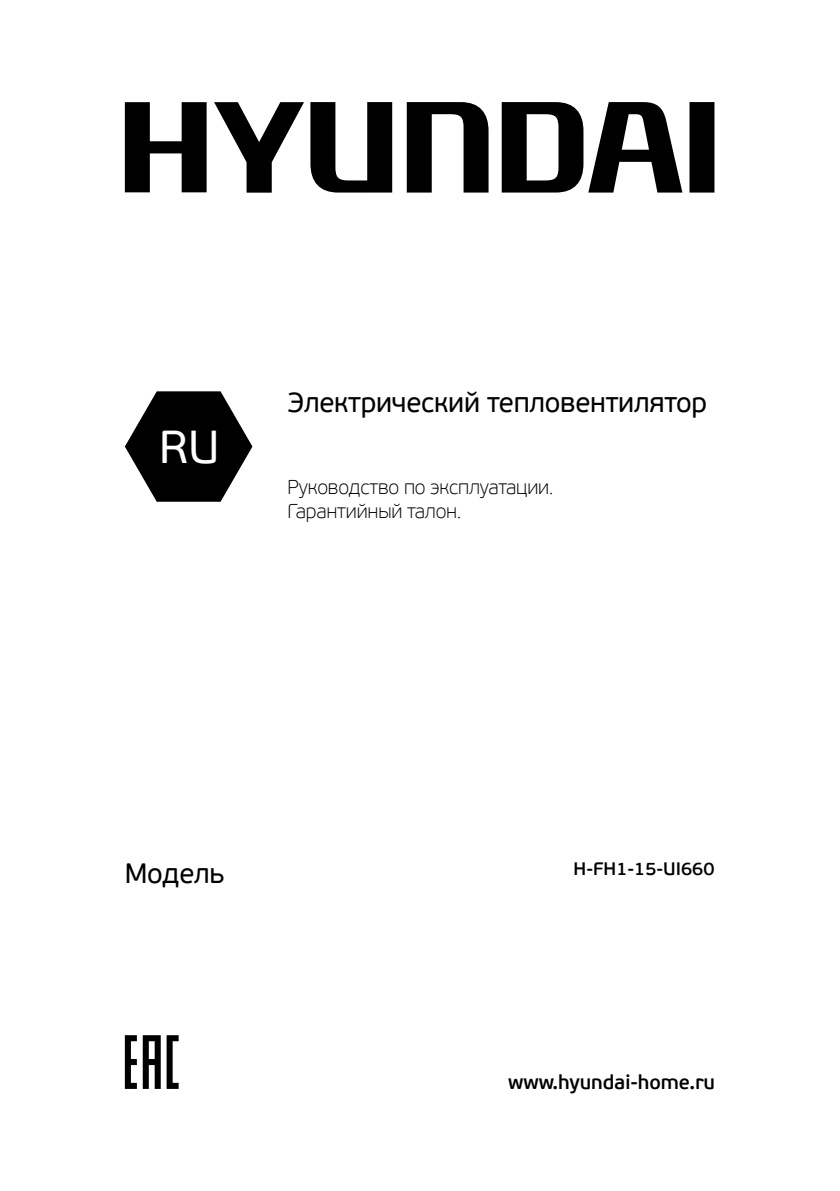
<style>
.page{position:relative;width:840px;height:1191px;background:#fff}
.page>*{position:absolute;margin:0;border:0;box-sizing:border-box;transform-origin:0 0}
.t1{font:46px "PF Beau Sans Pro";color:#fff}
.t2{font:28px "PF Beau Sans Pro";letter-spacing:-.01em;color:#000}
.t3{font:100 20px/24px "PF Beau Sans Pro";letter-spacing:-.01em;color:#000}
.t4{font:600 20px "PF Beau Sans Pro";letter-spacing:-.01em;color:#000}
.t5{font:600 18px "PF Beau Sans Pro";color:#000}
</style>
<div class="page">
<svg style="left:125px;top:391px;width:127px;height:111px"></svg>
<svg style="left:125px;top:102px;width:589px;height:91px;fill:#000"></svg>
<svg style="left:125px;top:1035px;width:12px;height:54px"></svg>
<svg style="left:143px;top:1035px;width:35px;height:54px"></svg>
<h1 class="t1" style="left:159px;top:421px;width:62px">RU</h1>
<h2 class="t2" style="left:287px;top:386px;width:421px">Электрический тепловентилятор</h2>
<p class="t3" style="left:287px;top:475px;width:267px">Руководство по эксплуатации.<br>Гарантийный талон.</p>
<h2 class="t2" style="left:125px;top:857px;width:101px">Модель</h2>
<p class="t5" style="left:573px;top:858px;width:142px">H-FH1-15-UI660</p>
<p class="t4" style="left:508px;top:1070px;width:208px">www.hyundai-home.ru</p>
</div>
